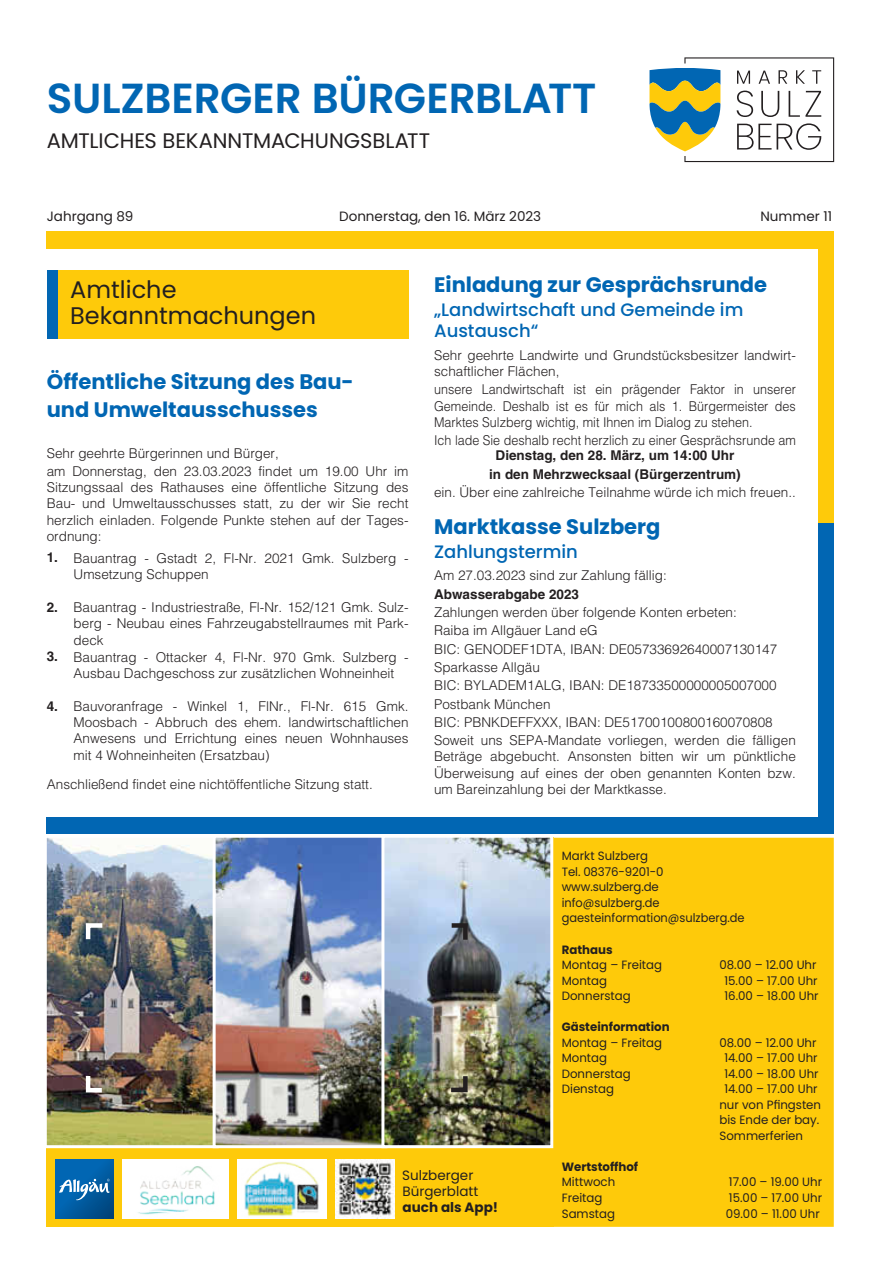
<style>
.page{position:relative;width:881px;height:1263px;background:#fff}
.page>*{position:absolute;margin:0;border:0;box-sizing:border-box;transform-origin:0 0}
.t1{font:600 42px "Poppins";color:#0166b3}
.t2{font:24px/25.8px "Poppins";color:#231f20}
.t3{font:700 21px/28.2px "Poppins";color:#0166b3}
.t4{font:21px "Poppins";letter-spacing:-.01em;color:#231f20}
.t5{font:500 18px/21px "Poppins";color:#0166b3}
.t6{font:300 13.5px/16.2px "Helvetica LT";color:#231f20}
.t7{font:300 13.5px/16.2px "Helvetica LT";color:#231f20;text-align:justify;scale:.93 1}
.t8{font:700 13.5px/18.3px "Helvetica LT";color:#231f20;text-align:center}
.t9{font:13.5px/16.2px "Poppins";color:#231f20}
.t10{font:700 13.5px "Poppins";color:#231f20}
.t11{font:12px/15.6px "Poppins";color:#231f20}
.t12{font:700 12px "Poppins";color:#231f20}
.s1{font-weight:700}
</style>
<div class="page">
<div style="left:47px;top:523px;width:786px;height:310px;background:#0166b3"></div>
<div style="left:47px;top:232px;width:786px;height:291px;background:#feca0a"></div>
<div style="left:0;top:249px;width:816px;height:567px;background:#fff"></div>
<div style="left:47px;top:270px;width:361px;height:68px;background:#feca0a"></div>
<div style="left:47px;top:270px;width:10px;height:68px;background:#0166b3"></div>
<div style="left:47px;top:838px;width:507px;height:389px;background:#feca0a"></div>
<svg style="left:649px;top:57px;width:184px;height:105px"></svg>
<div style="left:553px;top:838px;width:280px;height:389px;background:#feca0a"></div>
<img style="left:46px;top:833px;width:165px;height:317px">
<img style="left:211px;top:833px;width:169px;height:316px">
<img style="left:380px;top:833px;width:174px;height:316px">
<div style="left:237px;top:1159px;width:89px;height:59px;background:#fff"></div>
<img style="left:244px;top:1162px;width:75px;height:54px">
<svg style="left:55px;top:1159px;width:58px;height:59px"></svg>
<svg style="left:59px;top:1179px;width:51px;height:21px"></svg>
<div style="left:122px;top:1159px;width:106px;height:59px;background:#fff"></div>
<img style="left:138px;top:1166px;width:77px;height:49px">
<img style="left:335px;top:1159px;width:59px;height:59px">
<svg style="left:84px;top:921px;width:23px;height:23px"></svg>
<svg style="left:84px;top:1071px;width:22px;height:24px"></svg>
<svg style="left:447px;top:921px;width:22px;height:23px"></svg>
<svg style="left:446px;top:1072px;width:23px;height:22px"></svg>
<h1 class="t1" style="left:47px;top:74px;width:551px">SULZBERGER BÜRGERBLATT</h1>
<h3 class="t4" style="left:47px;top:129px;width:384px">AMTLICHES BEKANNTMACHUNGSBLATT</h3>
<p class="t9" style="left:47px;top:208px;width:88px">Jahrgang 89</p>
<p class="t9" style="left:339px;top:208px;width:203px">Donnerstag, den 16. März 2023</p>
<p class="t9" style="left:760px;top:208px;width:73px">Nummer 11</p>
<h2 class="t2" style="left:70px;top:277px;width:247px">Amtliche<br>Bekanntmachungen</h2>
<h3 class="t3" style="left:47px;top:367px;width:308px">Öffentliche Sitzung des Bau&shy;und Umweltausschusses</h3>
<p class="t6" style="left:47px;top:444px;width:363px;line-height:18.3px">Sehr geehrte Bürgerinnen und Bürger,<br>am Donnerstag, den 23.03.2023 findet um 19.00 Uhr im</p>
<p class="t6" style="left:47px;top:479px;width:363px;text-align:justify">Sitzungssaal des Rathauses eine öffentliche Sitzung des Bau- und Umweltausschusses statt, zu der wir Sie recht herzlich einladen. Folgende Punkte stehen auf der Tages&shy;ordnung:</p>
<p class="t6" style="left:74px;top:550px;width:336px;text-indent:-27px"><span class="s1">1.</span> Bauantrag - Gstadt 2, Fl-Nr. 2021 Gmk. Sulzberg -<br>Umsetzung Schuppen</p>
<p class="t6" style="left:74px;top:599px;width:336px;text-align:justify;text-indent:-27px"><span class="s1">2.</span> Bauantrag - Industriestraße, Fl-Nr. 152/121 Gmk. Sulz&shy;berg - Neubau eines Fahrzeugabstellraumes mit Park&shy;deck</p>
<p class="t6" style="left:74px;top:648px;width:336px;text-indent:-27px"><span class="s1">3.</span> Bauantrag - Ottacker 4, Fl-Nr. 970 Gmk. Sulzberg -<br>Ausbau Dachgeschoss zur zusätzlichen Wohneinheit</p>
<p class="t6" style="left:74px;top:698px;width:336px;text-align:justify;text-indent:-27px"><span class="s1">4.</span> Bauvoranfrage - Winkel 1, FlNr., Fl-Nr. 615 Gmk.<br>Moosbach - Abbruch des ehem. landwirtschaftlichen Anwesens und Errichtung eines neuen Wohnhauses mit 4 Wohneinheiten (Ersatzbau)</p>
<p class="t6" style="left:47px;top:776px;width:327px">Anschließend findet eine nichtöffentliche Sitzung statt.</p>
<h3 class="t3" style="left:434px;top:271px;width:334px">Einladung zur Gesprächsrunde</h3>
<h3 class="t5" style="left:434px;top:299px;width:311px">„Landwirtschaft und Gemeinde im<br>Austausch“</h3>
<p class="t6" style="left:434px;top:347px;width:363px">Sehr geehrte Landwirte und Grundstücksbesitzer landwirt&shy;schaftlicher Flächen,</p>
<p class="t7" style="left:434px;top:381px;width:390px">unsere Landwirtschaft ist ein prägender Faktor in unserer Gemeinde. Deshalb ist es für mich als 1. Bürgermeister des Marktes Sulzberg wichtig, mit Ihnen im Dialog zu stehen.</p>
<p class="t7" style="left:434px;top:432px;width:390px">Ich lade Sie deshalb recht herzlich zu einer Gesprächsrunde am</p>
<p class="t8" style="left:489px;top:446px;width:253px">Dienstag, den 28. März, um 14:00 Uhr in den Mehrzwecksaal (Bürgerzentrum)</p>
<p class="t6" style="left:434px;top:484px;width:363px">ein. Über eine zahlreiche Teilnahme würde ich mich freuen..</p>
<h3 class="t3" style="left:434px;top:512px;width:228px">Marktkasse Sulzberg</h3>
<h3 class="t5" style="left:434px;top:541px;width:145px">Zahlungstermin</h3>
<p class="t6" style="left:434px;top:567px;width:234px">Am 27.03.2023 sind zur Zahlung fällig:</p>
<p class="t8" style="left:434px;top:584px;width:146px">Abwasserabgabe 2023</p>
<p class="t6" style="left:434px;top:603px;width:363px;line-height:18.3px">Zahlungen werden über folgende Konten erbeten:<br>Raiba im Allgäuer Land eG<br>BIC: GENODEF1DTA, IBAN: DE05733692640007130147<br>Sparkasse Allgäu<br>BIC: BYLADEM1ALG, IBAN: DE18733500000005007000<br>Postbank München<br>BIC: PBNKDEFFXXX, IBAN: DE51700100800160070808<br>Soweit uns SEPA-Mandate vorliegen, werden die fälligen</p>
<p class="t6" style="left:434px;top:748px;width:363px;text-align:justify">Beträge abgebucht. Ansonsten bitten wir um pünktliche Überweisung auf eines der oben genannten Konten bzw. um Bareinzahlung bei der Marktkasse.</p>
<p class="t9" style="left:402px;top:1167px;width:78px">Sulzberger<br>Bürgerblatt</p>
<p class="t10" style="left:402px;top:1199px;width:97px">auch als App!</p>
<p class="t11" style="left:561px;top:848px;width:184px">Markt Sulzberg<br>Tel. 08376-9201-0 www.sulzberg.de info@sulzberg.de gaesteinformation@sulzberg.de</p>
<p class="t12" style="left:561px;top:942px;width:52px">Rathaus</p>
<p class="t11" style="left:561px;top:957px;width:102px">Montag – Freitag</p>
<p class="t11" style="left:719px;top:957px;width:99px">08.00 – 12.00 Uhr</p>
<p class="t11" style="left:561px;top:973px;width:47px">Montag</p>
<p class="t11" style="left:724px;top:973px;width:95px">15.00 – 17.00 Uhr</p>
<p class="t11" style="left:561px;top:988px;width:70px">Donnerstag</p>
<p class="t11" style="left:724px;top:988px;width:96px">16.00 – 18.00 Uhr</p>
<p class="t12" style="left:561px;top:1020px;width:109px">Gästeinformation</p>
<p class="t11" style="left:561px;top:1035px;width:102px">Montag – Freitag</p>
<p class="t11" style="left:719px;top:1035px;width:99px">08.00 – 12.00 Uhr</p>
<p class="t11" style="left:561px;top:1050px;width:47px">Montag</p>
<p class="t11" style="left:724px;top:1050px;width:95px">14.00 – 17.00 Uhr</p>
<p class="t11" style="left:561px;top:1066px;width:70px">Donnerstag</p>
<p class="t11" style="left:724px;top:1066px;width:96px">14.00 – 18.00 Uhr</p>
<p class="t11" style="left:561px;top:1081px;width:54px">Dienstag</p>
<p class="t11" style="left:719px;top:1081px;width:103px;text-indent:5px">14.00 – 17.00 Uhr nur von Pfingsten bis Ende der bay.<br>Sommerferien</p>
<p class="t12" style="left:561px;top:1160px;width:78px">Wertstoffhof</p>
<p class="t11" style="left:561px;top:1174px;width:55px">Mittwoch</p>
<p class="t11" style="left:728px;top:1174px;width:95px">17.00 – 19.00 Uhr</p>
<p class="t11" style="left:561px;top:1190px;width:42px">Freitag</p>
<p class="t11" style="left:728px;top:1190px;width:95px">15.00 – 17.00 Uhr</p>
<p class="t11" style="left:561px;top:1205px;width:55px">Samstag</p>
<p class="t11" style="left:725px;top:1205px;width:96px">09.00 – 11.00 Uhr</p>
</div>
